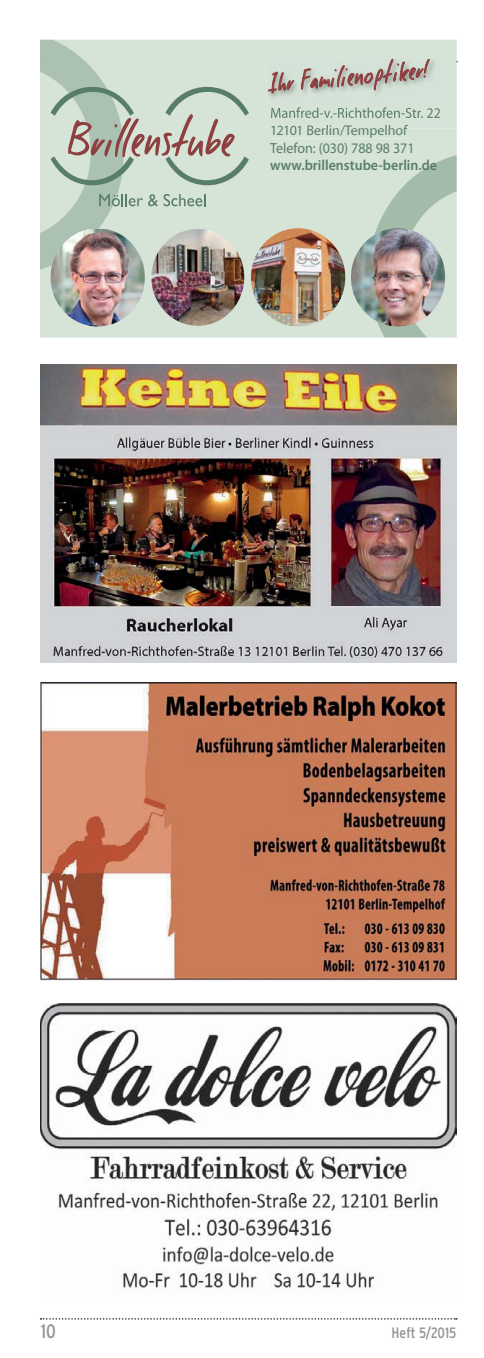
<style>
.page{position:relative;width:484px;height:1358px;background:#fff}
.page>*{position:absolute;margin:0;border:0;box-sizing:border-box;transform-origin:0 0}
.t1{font:26.25px "Good Foot";color:#8e3f3f;scale:.96 1}
.t2{font:condensed 19.5px "Interstate";color:#939598}
.t3{font:condensed 15px "Interstate";color:#939598}
.t4{font:14.55px/17.5px "Myriad Pro";color:#587d68;scale:.96 1}
.t5{font:600 14.55px "Myriad Pro";color:#587d68;scale:.96 1}
</style>
<div class="page">
<svg style="left:41px;top:1318px;width:416px;height:1px"></svg>
<img style="left:40px;top:682px;width:417px;height:298px">
<svg style="left:40px;top:40px;width:417px;height:297px;background:#c5cdc2"></svg>
<img style="left:251px;top:228px;width:94px;height:98px;border-radius:50%">
<img style="left:151px;top:229px;width:93px;height:97px;border-radius:50%">
<img style="left:40px;top:1003px;width:417px;height:289px">
<img style="left:40px;top:365px;width:417px;height:297px">
<h1 class="t1" style="left:266px;top:67px;width:170px;rotate:-5deg">Ihr Familienoptiker!</h1>
<p class="t4" style="left:270px;top:123px;width:152px">12101 Berlin/Tempelhof<br>Telefon: (030) 788 98 371</p>
<p class="t5" style="left:270px;top:157px;width:175px">www.brillenstube-berlin.de</p>
<h2 class="t2" style="left:41px;top:1323px;width:17px">10</h2>
<p class="t3" style="left:392px;top:1327px;width:66px">Heft 5/2015</p>
</div>
